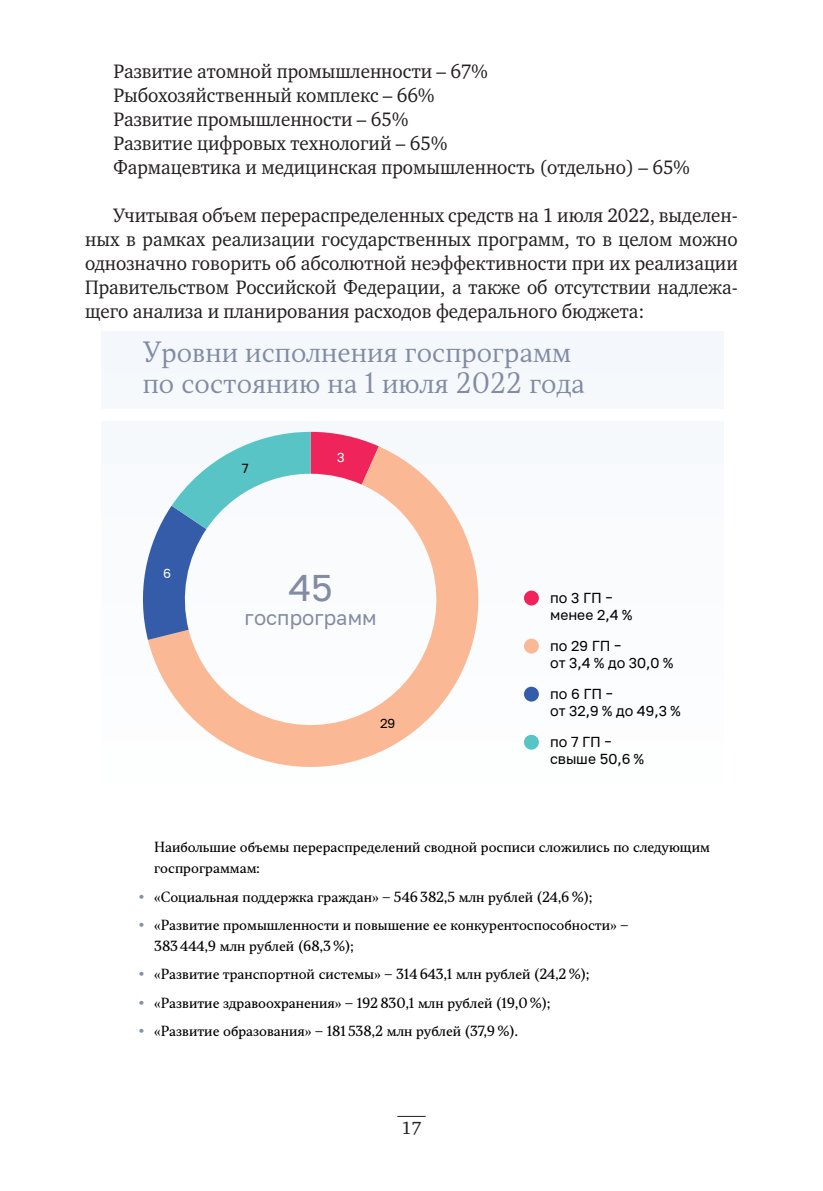
<style>
.page{position:relative;width:823px;height:1191px;background:#fff}
.page>*{position:absolute;margin:0;border:0;box-sizing:border-box;transform-origin:0 0}
.t1{font:37px "PT Russia Text";color:#828ba2}
.t2{font:300 26.2px/31.6px "TT Jenevers";color:#828ba2}
.t3{font:20.4px "PT Russia Text";color:#828ba2}
.t4{font:20px/24px "Charter C";color:#231f20;scale:.95 1}
.t5{font:18px "Charter C";color:#231f20}
.t6{font:14.4px/17.4px "PT Russia Text";color:#000001}
.t7{font:13.2px/21px "TT Jenevers";color:#000001}
.t8{font:13.2px "PT Russia Text";color:#000001}
.t9{font:13.2px "PT Russia Text";color:#fff}
.s1{font-weight:700;font-size:17px;color:#8691a9}
</style>
<div class="page">
<svg style="left:397px;top:1116px;width:28px;height:1px"></svg>
<div style="left:102px;top:331px;width:621px;height:77px;background:#f4f8fc"></div>
<div style="left:102px;top:421px;width:621px;height:390px;background:#fbfcfe"></div>
<div style="left:523px;top:638px;width:15px;height:15px;background:#fab894;border-radius:50%"></div>
<div style="left:523px;top:590px;width:15px;height:15px;background:#ee245a;border-radius:50%"></div>
<div style="left:523px;top:734px;width:15px;height:15px;background:#58c4c5;border-radius:50%"></div>
<div style="left:523px;top:686px;width:15px;height:15px;background:#345ca9;border-radius:50%"></div>
<svg style="left:148px;top:446px;width:331px;height:321px"></svg>
<svg style="left:142px;top:432px;width:236px;height:208px"></svg>
<h3 class="t4" style="left:113px;top:59px;width:607px">Развитие атомной промышленности – 67%<br>Рыбохозяйственный комплекс – 66%<br>Развитие промышленности – 65%<br>Развитие цифровых технологий – 65%<br>Фармацевтика и медицинская промышленность (отдельно) – 65%</h3>
<p class="t4" style="left:85px;top:203px;width:688px;text-align:justify;text-indent:28px">Учитывая объем перераспределенных средств на 1 июля 2022, выделен&shy;ных в рамках реализации государственных программ, то в целом можно однозначно говорить об абсолютной неэффективности при их реализации Правительством Российской Федерации, а также об отсутствии надлежа&shy;щего анализа и планирования расходов федерального бюджета:</p>
<p class="t7" style="left:154px;top:225px;width:501px">Анализ перераспределения бюджетных ассигнований сводной росписи<sup>16<br></sup>по госпрограммам (открытая часть) представлена на следующей диаграмме.</p>
<h2 class="t2" style="left:143px;top:336px;width:443px">Уровни исполнения госпрограмм по состоянию на 1 июля 2022 года</h2>
<p class="t9" style="left:163px;top:565px;width:9px">6</p>
<p class="t8" style="left:242px;top:461px;width:8px">7</p>
<p class="t9" style="left:337px;top:450px;width:9px">3</p>
<h1 class="t1" style="left:288px;top:566px;width:46px">45</h1>
<h3 class="t3" style="left:244px;top:606px;width:133px">госпрограмм</h3>
<h1 class="t1" style="left:288px;top:583px;width:46px">45</h1>
<p class="t8" style="left:380px;top:716px;width:17px">29</p>
<p class="t6" style="left:549px;top:589px;width:83px">по3ГП– менее 2,4 %</p>
<p class="t6" style="left:549px;top:605px;width:64px">по3ГП–</p>
<p class="t6" style="left:549px;top:637px;width:125px">по 29 ГП –<br>от 3,4 % до 30,0 %</p>
<p class="t6" style="left:549px;top:653px;width:73px">по 29 ГП –</p>
<p class="t6" style="left:549px;top:685px;width:132px">по6ГП–<br>от 32,9 % до 49,3 %</p>
<p class="t6" style="left:549px;top:701px;width:65px">по6ГП–</p>
<p class="t6" style="left:549px;top:733px;width:95px">по7ГП– свыше 50,6 %</p>
<p class="t6" style="left:549px;top:749px;width:63px">по7ГП–</p>
<p class="t7" style="left:154px;top:837px;width:557px">Наибольшие объемы перераспределений сводной росписи сложились по следующим госпрограммам:</p>
<p class="t7" style="left:137px;top:886px;width:456px"><span class="s1">•</span> «Социальная поддержка граждан» – 546 382,5 млн рублей (24,6 %);</p>
<p class="t7" style="left:154px;top:914px;width:475px;text-indent:-17px"><span class="s1">•</span> «Развитие промышленности и повышение ее конкурентоспособности» –<br>383 444,9 млн рублей (68,3 %);</p>
<p class="t7" style="left:137px;top:964px;width:453px"><span class="s1">•</span> «Развитие транспортной системы» – 314 643,1 млн рублей (24,2 %);</p>
<p class="t7" style="left:137px;top:992px;width:414px"><span class="s1">•</span> «Развитие здравоохранения» – 192 830,1 млн рублей (19,0 %);</p>
<p class="t7" style="left:137px;top:1021px;width:382px"><span class="s1">•</span> «Развитие образования» – 181 538,2 млн рублей (37,9 %).</p>
<h3 class="t5" style="left:401px;top:1117px;width:21px">17</h3>
</div>
